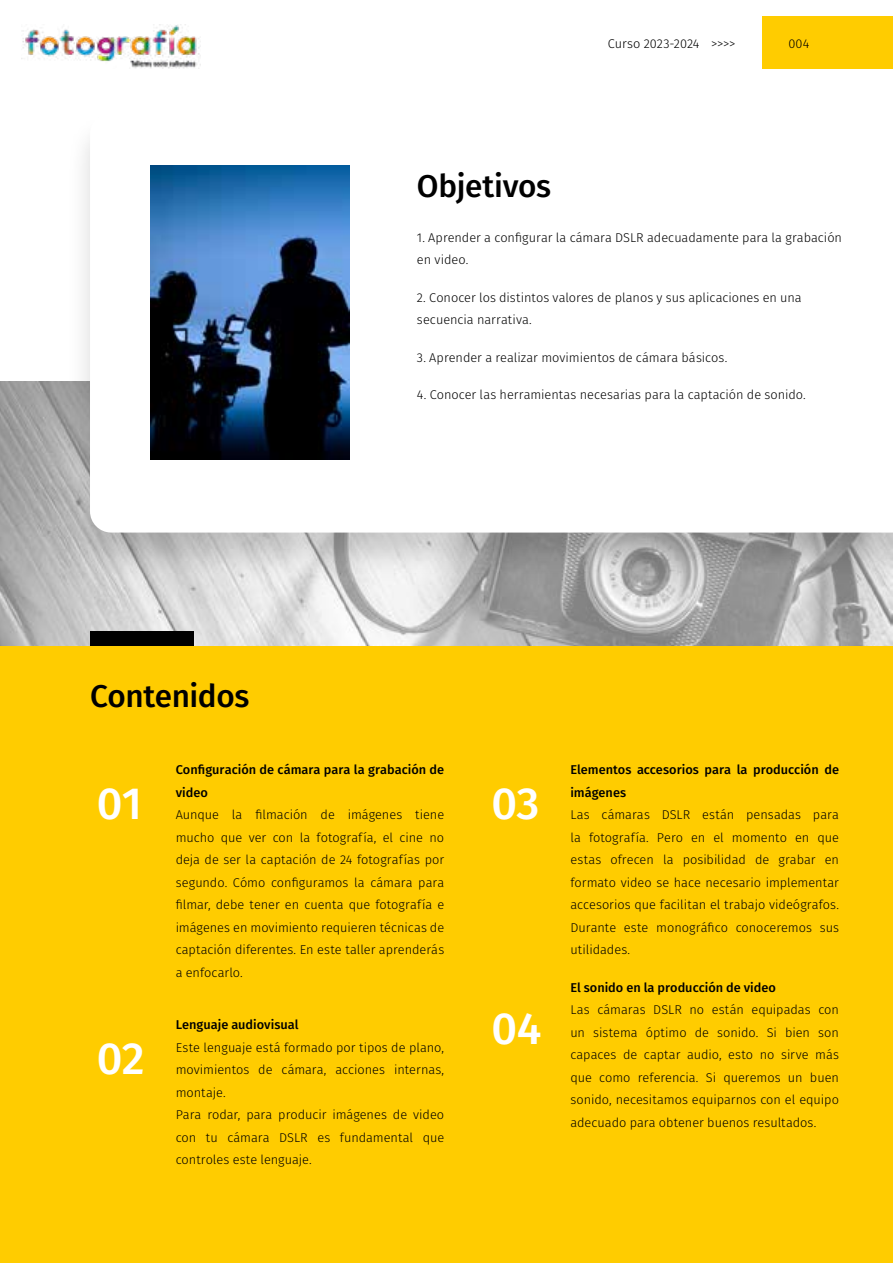
<style>
.page{position:relative;width:893px;height:1263px;background:#fff}
.page>*{position:absolute;margin:0;border:0;box-sizing:border-box;transform-origin:0 0}
.t1{font:500 45px "Fira Sans";letter-spacing:-.015em;color:#fff}
.t2{font:500 31.5px "Fira Sans";letter-spacing:-.01em;color:#000}
.t3{font:300 12.75px/22.5px "Fira Sans";color:#000;text-align:justify}
.t4{font:500 12.75px/22.5px "Fira Sans";color:#000}
</style>
<div class="page">
<img style="left:0;top:381px;width:893px;height:265px">
<div style="left:66px;top:110px;width:827px;height:468px;background:#000;opacity:.15"></div>
<svg style="left:90px;top:113px;width:803px;height:420px"></svg>
<img style="left:151px;top:165px;width:199px;height:294px">
<div style="left:90px;top:631px;width:104px;height:15px;background:#000"></div>
<div style="left:0;top:646px;width:893px;height:617px;background:#fc0"></div>
<div style="left:762px;top:17px;width:131px;height:52px;background:#fc0"></div>
<img style="left:21px;top:24px;width:179px;height:45px">
<p class="t3" style="left:608px;top:32px;width:129px">Curso 2023-2024 &gt;&gt;&gt;&gt;</p>
<p class="t3" style="left:788px;top:32px;width:22px">004</p>
<h2 class="t2" style="left:90px;top:670px;width:161px">Contenidos</h2>
<h2 class="t2" style="left:417px;top:160px;width:136px">Objetivos</h2>
<p class="t3" style="left:417px;top:226px;width:427px">1. Aprender a configurar la cámara DSLR adecuadamente para la grabación en video.</p>
<p class="t3" style="left:417px;top:286px;width:386px">2. Conocer los distintos valores de planos y sus aplicaciones en una secuencia narrativa.</p>
<p class="t3" style="left:417px;top:346px;width:312px">3. Aprender a realizar movimientos de cámara básicos.</p>
<p class="t3" style="left:417px;top:383px;width:390px">4. Conocer las herramientas necesarias para la captación de sonido.</p>
<h1 class="t1" style="left:97px;top:767px;width:47px">01</h1>
<h1 class="t1" style="left:97px;top:1022px;width:49px">02</h1>
<p class="t4" style="left:176px;top:758px;width:270px">Configuración de cámara para la grabación de video</p>
<p class="t3" style="left:176px;top:803px;width:270px">Aunque la filmación de imágenes tiene mucho que ver con la fotografía, el cine no deja de ser la captación de 24 fotografías por segundo. Cómo configuramos la cámara para filmar, debe tener en cuenta que fotografía e imágenes en movimiento requieren técnicas de captación diferentes. En este taller aprenderás a enfocarlo.</p>
<p class="t4" style="left:176px;top:1013px;width:124px">Lenguaje audiovisual</p>
<p class="t3" style="left:176px;top:1036px;width:270px;text-align:left">Este lenguaje está formado por tipos de plano, movimientos de cámara, acciones internas, montaje.<br>Para rodar, para producir imágenes de video con tu cámara DSLR es fundamental que controles este lenguaje.</p>
<h1 class="t1" style="left:491px;top:767px;width:49px">03</h1>
<h1 class="t1" style="left:491px;top:992px;width:52px">04</h1>
<p class="t4" style="left:570px;top:758px;width:270px">Elementos accesorios para la producción de imágenes</p>
<p class="t3" style="left:570px;top:803px;width:270px">Las cámaras DSLR están pensadas para la fotografía. Pero en el momento en que estas ofrecen la posibilidad de grabar en formato video se hace necesario implementar accesorios que facilitan el trabajo videógrafos.<br>Durante este monográfico conoceremos sus utilidades.</p>
<p class="t4" style="left:570px;top:975px;width:207px">El sonido en la producción de video</p>
<p class="t3" style="left:570px;top:998px;width:270px">Las cámaras DSLR no están equipadas con un sistema óptimo de sonido. Si bien son capaces de captar audio, esto no sirve más que como referencia. Si queremos un buen sonido, necesitamos equiparnos con el equipo adecuado para obtener buenos resultados.</p>
</div>
